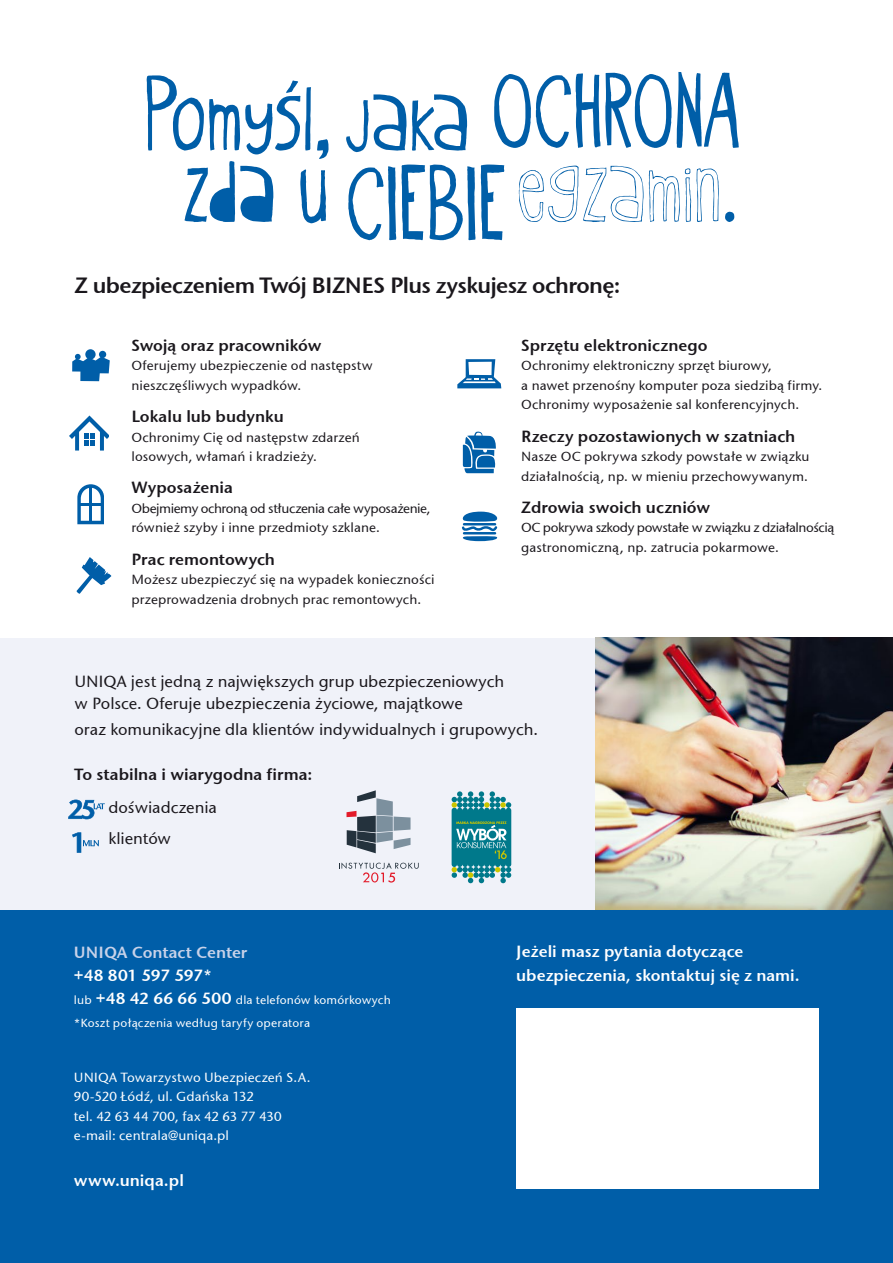
<style>
.page{position:relative;width:893px;height:1263px;background:#fff}
.page>*{position:absolute;margin:0;border:0;box-sizing:border-box;transform-origin:0 0}
.t1{font:117.45px/89.6px "Oyster CEE";color:#005ea8;text-align:center}
.t2{font:22.5px "Stone San Itc TEE Semi";letter-spacing:-.025em;color:#1a171c}
.t3{font:500 16.5px/22.5px "Stone San Itc TEE";letter-spacing:-.005em;color:#1a171c}
.t4{font:16.5px "Stone San Itc TEE Semi";color:#1a171c}
.t5{font:16.5px/23.2px "Stone San Itc TEE Semi";color:#fff}
.t6{font:16.5px "Stone San Itc TEE Semi";color:#c8d2e9}
.t7{font:500 13.5px/19.5px "Stone San Itc TEE";letter-spacing:.005em;color:#1a171c}
.t8{font:500 13.5px/19.5px "Stone San Itc TEE";letter-spacing:.005em;color:#fff}
.t9{font:500 13.5px/19.5px "Stone San Itc TEE";letter-spacing:-.015em;color:#1a171c}
.t10{font:500 13.5px/19.5px "Stone San Itc TEE";letter-spacing:-.02em;color:#1a171c}
.t11{font:500 12px/23.2px "Stone San Itc TEE";letter-spacing:.01em;color:#fff}
.s1{font-family:"Stone San Itc TEE Semi";font-weight:400;font-size:16.5px}
</style>
<div class="page">
<div style="left:0;top:638px;width:893px;height:272px;background:#f0f2f9"></div>
<img style="left:595px;top:638px;width:298px;height:272px">
<div style="left:85px;top:349px;width:11px;height:11px;background:#005ea8;border-radius:50%"></div>
<div style="left:99px;top:351px;width:7px;height:7px;background:#005ea8;border-radius:50%"></div>
<svg style="left:72px;top:354px;width:38px;height:27px"></svg>
<svg style="left:457px;top:359px;width:44px;height:29px"></svg>
<svg style="left:69px;top:415px;width:39px;height:35px"></svg>
<svg style="left:77px;top:484px;width:27px;height:40px"></svg>
<hr style="left:78px;top:503px;width:25px;height:3px;background:#005ea8">
<hr style="left:89px;top:486px;width:3px;height:37px;background:#005ea8">
<svg style="left:76px;top:557px;width:36px;height:37px"></svg>
<svg style="left:462px;top:431px;width:34px;height:42px"></svg>
<div style="left:0;top:910px;width:893px;height:353px;background:#005ea8"></div>
<div style="left:516px;top:1008px;width:303px;height:180px;background:#fff"></div>
<svg style="left:68px;top:799px;width:37px;height:20px"></svg>
<svg style="left:72px;top:832px;width:27px;height:21px"></svg>
<svg style="left:461px;top:511px;width:37px;height:30px"></svg>
<hr style="left:463px;top:532px;width:33px;height:2px;background:#005ea8">
<hr style="left:463px;top:523px;width:33px;height:2px;background:#005ea8">
<svg style="left:339px;top:862px;width:80px;height:20px"></svg>
<svg style="left:346px;top:790px;width:65px;height:63px"></svg>
<svg style="left:452px;top:791px;width:59px;height:92px"></svg>
<h1 class="t1" style="left:145px;top:70px;width:598px">Pomyśl, jaka OCHRONA <sup>zda</sup> uCIEBIE<sup>egzamin</sup>.</h1>
<h2 class="t2" style="left:75px;top:271px;width:547px">Z ubezpieczeniem Twój BIZNES Plus zyskujesz ochronę:</h2>
<p class="t4" style="left:131px;top:335px;width:192px">Swoją oraz pracowników</p>
<p class="t7" style="left:131px;top:356px;width:243px">Oferujemy ubezpieczenie od następstw nieszczęśliwych wypadków.</p>
<p class="t4" style="left:131px;top:406px;width:154px">Lokalu lub budynku</p>
<p class="t7" style="left:131px;top:427px;width:230px">Ochronimy Cię od następstw zdarzeń losowych, włamań i kradzieży.</p>
<p class="t4" style="left:131px;top:477px;width:103px">Wyposażenia</p>
<p class="t10" style="left:131px;top:499px;width:300px">Obejmiemy ochroną od stłuczenia całe wyposażenie, również szyby i inne przedmioty szklane.</p>
<p class="t4" style="left:131px;top:549px;width:145px">Prac remontowych</p>
<p class="t7" style="left:131px;top:570px;width:305px">Możesz ubezpieczyć się na wypadek konieczności przeprowadzenia drobnych prac remontowych.</p>
<p class="t4" style="left:521px;top:335px;width:188px">Sprzętu elektronicznego</p>
<p class="t7" style="left:521px;top:356px;width:303px">Ochronimy elektroniczny sprzęt biurowy,<br>a nawet przenośny komputer poza siedzibą firmy.<br>Ochronimy wyposażenie sal konferencyjnych.</p>
<p class="t4" style="left:521px;top:426px;width:276px">Rzeczy pozostawionych w szatniach</p>
<p class="t7" style="left:521px;top:447px;width:290px">Nasze OC pokrywa szkody powstałe w związku działalnością, np. w mieniu przechowywanym.</p>
<p class="t4" style="left:521px;top:497px;width:190px">Zdrowia swoich uczniów</p>
<p class="t9" style="left:521px;top:518px;width:315px">OC pokrywa szkody powstałe w związku z działalnością gastronomiczną, np. zatrucia pokarmowe.</p>
<p class="t3" style="left:74px;top:670px;width:431px">UNIQA jest jedną z największych grup ubezpieczeniowych w Polsce. Oferuje ubezpieczenia życiowe, majątkowe</p>
<p class="t3" style="left:74px;top:718px;width:465px">oraz komunikacyjne dla klientów indywidualnych i grupowych.</p>
<p class="t4" style="left:74px;top:764px;width:239px">To stabilna i wiarygodna firma:</p>
<p class="t3" style="left:108px;top:792px;width:110px;line-height:31.5px">doświadczenia klientów</p>
<p class="t6" style="left:74px;top:942px;width:175px">UNIQA Contact Center</p>
<p class="t5" style="left:74px;top:964px;width:140px">+48 801 597 597*</p>
<p class="t11" style="left:74px;top:988px;width:318px">lub <span class="s1">+48 42 66 66 500</span> dla telefonów komórkowych *Koszt połączenia według taryfy operatora</p>
<p class="t8" style="left:74px;top:1067px;width:238px">UNIQA Towarzystwo Ubezpieczeń S.A.<br>90-520 Łódź, ul. Gdańska 132<br>tel. 42 63 44 700, fax 42 63 77 430 e-mail: centrala@uniqa.pl</p>
<p class="t5" style="left:74px;top:1169px;width:111px">www.uniqa.pl</p>
<p class="t5" style="left:516px;top:940px;width:285px">Jeżeli masz pytania dotyczące ubezpieczenia, skontaktuj się z nami.</p>
</div>
